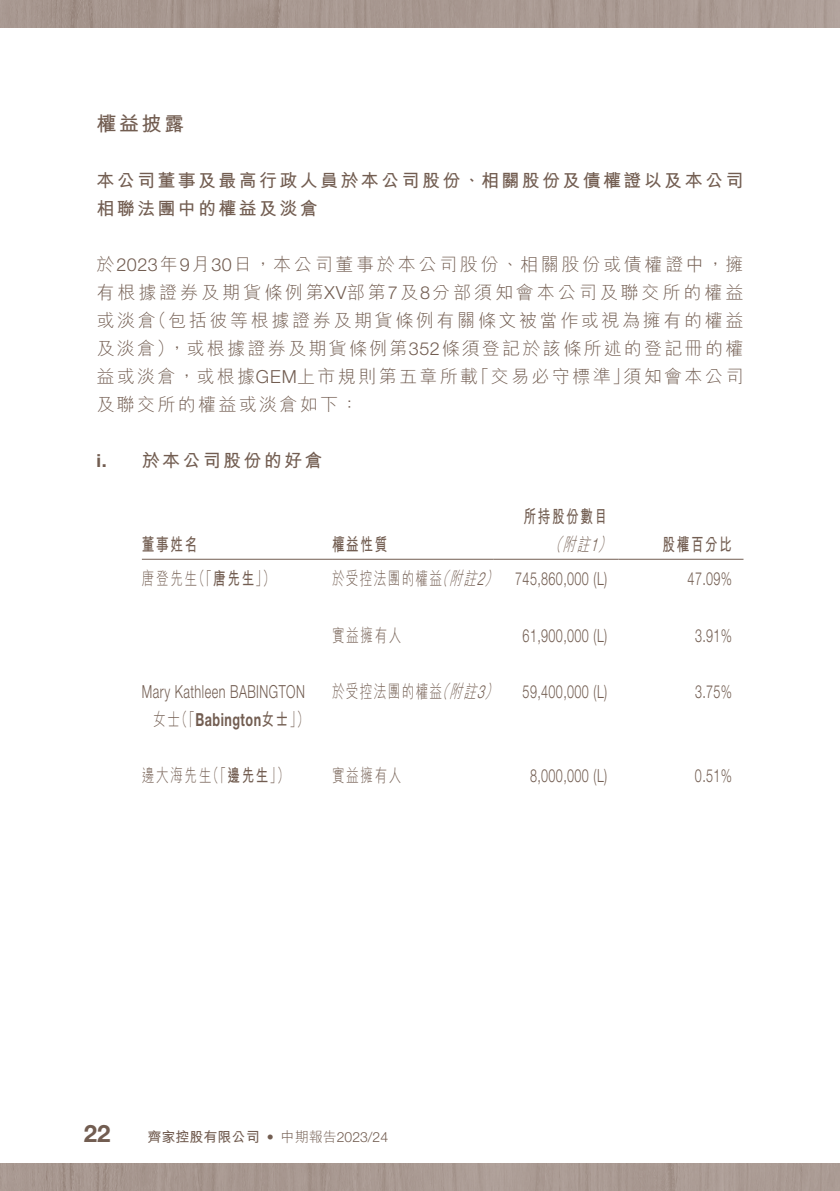
<style>
.page{position:relative;width:840px;height:1191px;background:#fff}
.page>*{position:absolute;margin:0;border:0;box-sizing:border-box;transform-origin:0 0}
.t1{font:700 24px "Helvetica Neue LT Std";color:#725d51}
.t2{font:700 20px "M Hei HK";color:#725d51}
.t3{font:300 18px/28px "M Hei HK";letter-spacing:.13em;color:#725d51;text-align:justify}
.t4{font:300 18px/28px "Helvetica Neue LT Std";letter-spacing:.03em;color:#725d51;text-align:right;scale:.7 1}
.t5{font:700 18px/28px "M Hei HK";letter-spacing:.13em;color:#725d51}
.t6{font:300 18px "M Hei HK";letter-spacing:.13em;color:#725d51;scale:.7 1}
.t7{font:700 18px/28px "M Hei HK";letter-spacing:.13em;color:#725d51;scale:.7 1}
.t8{font:700 14px "M Hei HK";color:#725d51}
.s1{font-family:"Helvetica Neue LT Std"}
.s2{font-weight:300;font-style:italic}
.s3{font-family:"Helvetica Neue LT Std";font-weight:300;font-style:italic}
.s4{font-weight:700}
.s5{font-family:"M Hei HK"}
.s6{font-family:"M Hei HK";font-style:italic}
.s7{font-style:italic}
.s8{font-family:"M Hei HK";font-weight:700}
.s9{font-family:"Helvetica Neue LT Std";font-weight:300}
.s10{font-weight:300}
</style>
<div class="page">
<img style="left:0;top:0;width:840px;height:1191px">
<div style="left:0;top:28px;width:839px;height:1134px;background:#fff"></div>
<hr style="left:142px;top:559px;width:190px;height:1px;background:#725d51">
<hr style="left:332px;top:559px;width:161px;height:1px;background:#725d51">
<hr style="left:493px;top:559px;width:125px;height:1px;background:#725d51">
<hr style="left:618px;top:559px;width:125px;height:1px;background:#725d51">
<p class="t2" style="left:96px;top:109px;width:89px">權益披露</p>
<p class="t5" style="left:96px;top:165px;width:648px">本公司董事及最高行政人員於本公司股份、相關股份及債權證以及本公司相聯法團中的權益及淡倉</p>
<p class="t3" style="left:96px;top:250px;width:648px">於<span class="s1">2023</span>年<span class="s1">9</span>月<span class="s1">30</span>日，本公司董事於本公司股份、相關股份或債權證中，擁有根據證券及期貨條例第<span class="s1">XV</span>部第<span class="s1">7</span>及<span class="s1">8</span>分部須知會本公司及聯交所的權益或淡倉（包括彼等根據證券及期貨條例有關條文被當作或視為擁有的權益及淡倉），或根據證券及期貨條例第<span class="s1">352</span>條須登記於該條所述的登記冊的權益或淡倉，或根據<span class="s1">GEM</span>上市規則第五章所載「交易必守標準」須知會本公司及聯交所的權益或淡倉如下：</p>
<p class="t5" style="left:96px;top:445px;width:227px"><span class="s1">i.</span> 於本公司股份的好倉</p>
<p class="t7" style="left:142px;top:529px;width:80px">董事姓名</p>
<p class="t7" style="left:332px;top:529px;width:80px">權益性質</p>
<p class="t7" style="left:548px;top:501px;width:96px;text-indent:-25px">所持股份數目<span class="s2">（附註</span><span class="s3">1</span><span class="s2">）</span></p>
<p class="t7" style="left:662px;top:529px;width:101px">股權百分比</p>
<p class="t6" style="left:142px;top:569px;width:192px">唐登先生（「<span class="s4">唐先生</span>」）</p>
<p class="t4" style="left:332px;top:564px;width:394px"><span class="s5">於受控法團的權益</span><span class="s6">（附註</span><span class="s7">2</span><span class="s6">）</span> 745,860,000 (L)</p>
<p class="t4" style="left:687px;top:564px;width:65px">47.09%</p>
<p class="t6" style="left:332px;top:625px;width:101px">實益擁有人</p>
<p class="t4" style="left:522px;top:620px;width:122px">61,900,000 (L)</p>
<p class="t4" style="left:694px;top:620px;width:55px">3.91%</p>
<p class="t4" style="left:142px;top:676px;width:240px">Mary Kathleen BABINGTON<span class="s5">女士（「</span><span class="s4">Babington</span><span class="s8">女士</span><span class="s5">」）</span></p>
<p class="t4" style="left:332px;top:676px;width:394px"><span class="s5">於受控法團的權益</span><span class="s6">（附註</span><span class="s7">3</span><span class="s6">）</span> 59,400,000 (L)</p>
<p class="t4" style="left:694px;top:676px;width:55px">3.75%</p>
<p class="t6" style="left:142px;top:765px;width:212px">邊大海先生（「<span class="s4">邊先生</span>」）</p>
<p class="t6" style="left:332px;top:765px;width:101px">實益擁有人</p>
<p class="t4" style="left:529px;top:760px;width:112px">8,000,000 (L)</p>
<p class="t4" style="left:694px;top:760px;width:55px">0.51%</p>
<h1 class="t1" style="left:84px;top:1118px;width:28px">22</h1>
<p class="t8" style="left:147px;top:1127px;width:242px">齊家控股有限公司 <span class="s9">•</span> <span class="s10">中期報告</span><span class="s9">2023/24</span></p>
</div>
